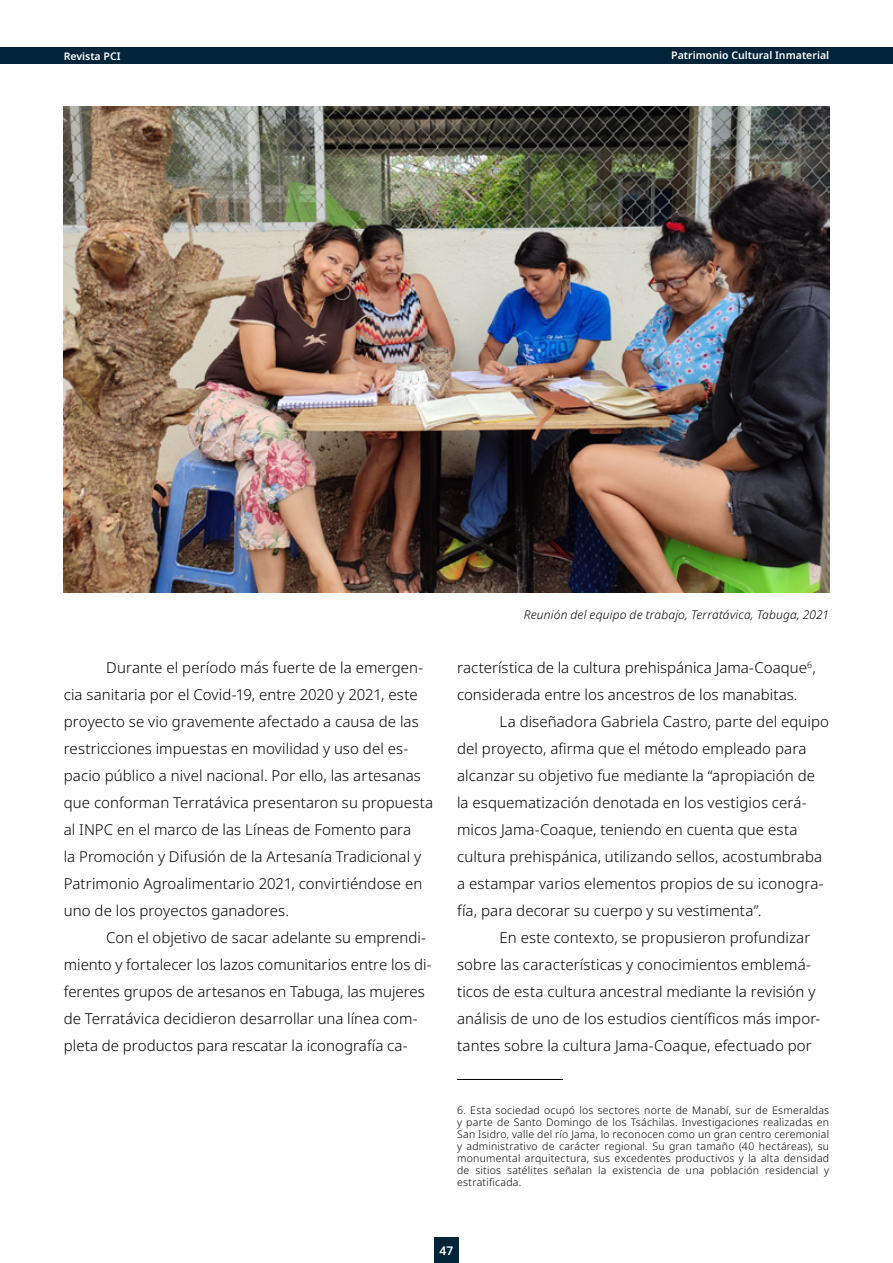
<style>
.page{position:relative;width:893px;height:1263px;background:#fff}
.page>*{position:absolute;margin:0;border:0;box-sizing:border-box;transform-origin:0 0}
.t1{font:300 15px/27px "Noto Sans";letter-spacing:.005em;color:#000}
.t2{font:italic 300 12px "Noto Sans";letter-spacing:.015em;color:#000}
.t3{font:600 12px "Noto Sans";color:#fff}
.t4{font:300 10.5px/12px "Noto Sans";letter-spacing:.02em;color:#000;text-align:justify}
.t5{font:600 10.5px "Noto Sans";color:#fff}
</style>
<div class="page">
<div style="left:434px;top:1237px;width:25px;height:26px;background:#03253a"></div>
<div style="left:0;top:48px;width:893px;height:16px;background:#03253a"></div>
<img style="left:64px;top:106px;width:765px;height:486px">
<hr style="left:457px;top:1079px;width:106px;height:1px;background:#000">
<p class="t5" style="left:64px;top:50px;width:58px">Revista PCI</p>
<p class="t5" style="left:671px;top:49px;width:159px">Patrimonio Cultural Inmaterial</p>
<p class="t1" style="left:64px;top:655px;width:371px;text-indent:43px">Durante el período más fuerte de la emergen&shy;cia sanitaria por el Covid-19, entre 2020 y 2021, este proyecto se vio gravemente afectado a causa de las restricciones impuestas en movilidad y uso del es&shy;pacio público a nivel nacional. Por ello, las artesanas que conforman Terratávica presentaron su propuesta al INPC en el marco de las Líneas de Fomento para<br>la Promoción y Difusión de la Artesanía Tradicional y Patrimonio Agroalimentario 2021, convirtiéndose en uno de los proyectos ganadores.</p>
<p class="t1" style="left:64px;top:925px;width:369px;text-indent:43px">Con el objetivo de sacar adelante su emprendi&shy;miento y fortalecer los lazos comunitarios entre los di&shy;ferentes grupos de artesanos en Tabuga, las mujeres de Terratávica decidieron desarrollar una línea com&shy;pleta de productos para rescatar la iconografía ca-</p>
<p class="t2" style="left:524px;top:606px;width:307px">Reunión del equipo de trabajo, Terratávica, Tabuga, 2021</p>
<p class="t1" style="left:457px;top:655px;width:360px">racterística de la cultura prehispánica Jama-Coaque<sup>6</sup>, considerada entre los ancestros de los manabitas.</p>
<p class="t1" style="left:457px;top:709px;width:373px;text-indent:43px">La diseñadora Gabriela Castro, parte del equipo del proyecto, afirma que el método empleado para alcanzar su objetivo fue mediante la “apropiación de la esquematización denotada en los vestigios cerá&shy;micos Jama-Coaque, teniendo en cuenta que esta cultura prehispánica, utilizando sellos, acostumbraba a estampar varios elementos propios de su iconogra&shy;fía, para decorar su cuerpo y su vestimenta”.</p>
<p class="t1" style="left:457px;top:925px;width:365px;text-indent:43px">En este contexto, se propusieron profundizar sobre las características y conocimientos emblemá&shy;ticos de esta cultura ancestral mediante la revisión y análisis de uno de los estudios científicos más impor&shy;tantes sobre la cultura Jama-Coaque, efectuado por</p>
<p class="t4" style="left:457px;top:1105px;width:374px">6. Esta sociedad ocupó los sectores norte de Manabí, sur de Esmeraldas y parte de Santo Domingo de los Tsáchilas. Investigaciones realizadas en San Isidro, valle del río Jama, lo reconocen como un gran centro ceremonial y administrativo de carácter regional. Su gran tamaño (40 hectáreas), su monumental arquitectura, sus excedentes productivos y la alta densidad de sitios satélites señalan la existencia de una población residencial y estratificada.</p>
<p class="t3" style="left:440px;top:1244px;width:15px">47</p>
</div>
